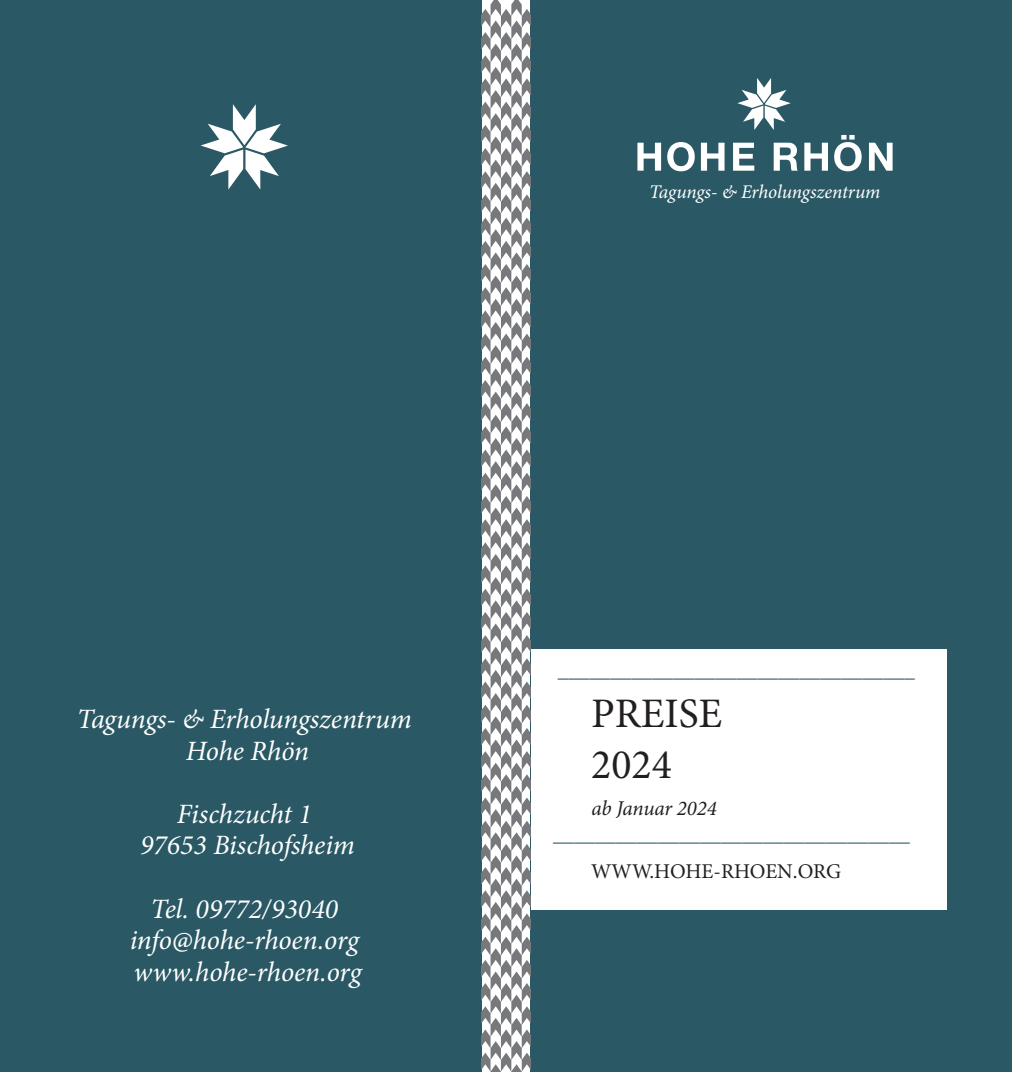
<style>
.page{position:relative;width:1012px;height:1072px;background:#fff}
.page>*{position:absolute;margin:0;border:0;box-sizing:border-box;transform-origin:0 0}
.t1{font:42px "Minion Pro";color:#231f20}
.t2{font:italic 28px "Minion Pro";letter-spacing:-.005em;color:#fff}
.t3{font:21px "Minion Pro";color:#2a5965}
.t4{font:21px "Minion Pro";letter-spacing:-.01em;color:#231f20}
.t5{font:italic 21px "Minion Pro";letter-spacing:-.015em;color:#231f20}
.t6{font:italic 19.25px "Minion Pro";letter-spacing:-.01em;color:#fff}
</style>
<div class="page">
<div style="left:0;top:0;width:481px;height:1071px;background:#2a5965"></div>
<div style="left:531px;top:0;width:481px;height:1071px;background:#2a5965"></div>
<div style="left:531px;top:649px;width:415px;height:260px;background:#fff"></div>
<svg style="left:637px;top:143px;width:24px;height:28px"></svg>
<svg style="left:667px;top:142px;width:28px;height:29px"></svg>
<svg style="left:701px;top:143px;width:24px;height:28px"></svg>
<svg style="left:733px;top:143px;width:21px;height:28px"></svg>
<svg style="left:774px;top:143px;width:24px;height:28px"></svg>
<svg style="left:804px;top:143px;width:24px;height:28px"></svg>
<svg style="left:834px;top:135px;width:28px;height:36px"></svg>
<svg style="left:869px;top:143px;width:24px;height:28px"></svg>
<svg style="left:737px;top:78px;width:54px;height:52px"></svg>
<img style="left:481px;top:0;width:50px;height:1071px">
<svg style="left:201px;top:104px;width:87px;height:85px"></svg>
<p class="t6" style="left:649px;top:178px;width:233px">Tagungs- &amp; Erholungszentrum</p>
<p class="t2" style="left:77px;top:700px;width:336px">Tagungs- &amp; Erholungszentrum</p>
<p class="t2" style="left:186px;top:732px;width:125px">Hohe Rhön</p>
<p class="t2" style="left:177px;top:795px;width:137px">Fischzucht 1</p>
<p class="t2" style="left:140px;top:826px;width:216px">97653 Bischofsheim</p>
<p class="t2" style="left:151px;top:889px;width:189px">Tel. 09772/93040</p>
<p class="t2" style="left:130px;top:921px;width:231px">info@hohe-rhoen.org</p>
<p class="t2" style="left:134px;top:952px;width:229px">www.hohe-rhoen.org</p>
<p class="t3" style="left:558px;top:656px;width:358px">__________________________________</p>
<p class="t1" style="left:591px;top:685px;width:132px">PREISE</p>
<p class="t1" style="left:591px;top:736px;width:82px">2024</p>
<p class="t5" style="left:592px;top:794px;width:127px">ab Januar 2024</p>
<p class="t3" style="left:553px;top:819px;width:358px">__________________________________</p>
<p class="t4" style="left:591px;top:857px;width:251px">WWW.HOHE-RHOEN.ORG</p>
</div>
